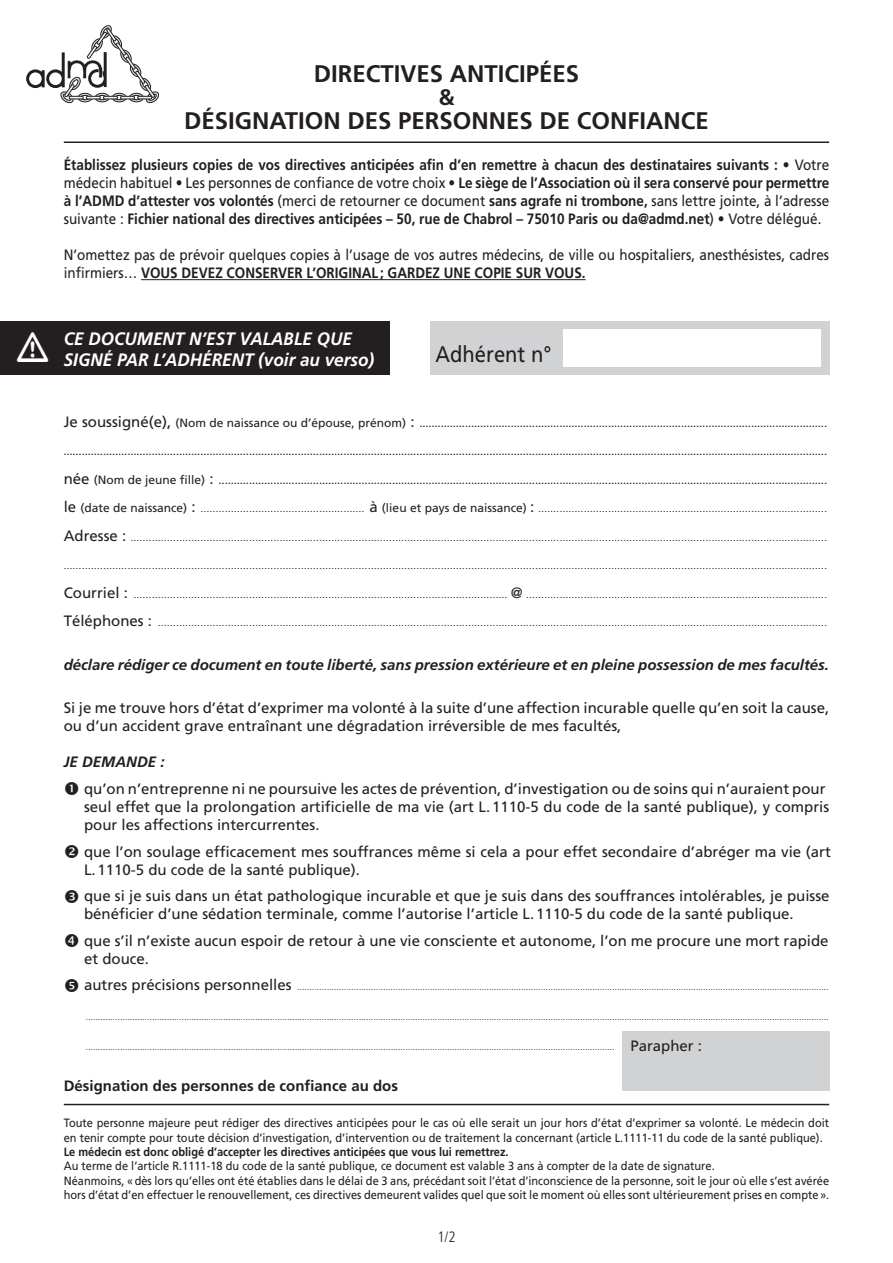
<style>
.page{position:relative;width:893px;height:1263px;background:#fff}
.page>*{position:absolute;margin:0;border:0;box-sizing:border-box;transform-origin:0 0}
.t1{font:700 24px "Frutiger";color:#231f20}
.t2{font:22.5px "Frutiger";color:#231f20;scale:.9 1}
.t3{font:700 22.5px "Frutiger";color:#231f20}
.t4{font:italic 700 18px/21.6px "Frutiger";color:#fff;scale:.95 1}
.t5{font:15px/18px "Frutiger";color:#231f20}
.t6{font:700 15px/18px "Frutiger";color:#231f20;text-align:justify;scale:.9 1}
.t7{font:15px/18px "Frutiger";color:#231f20;scale:.9 1}
.t8{font:italic 700 15px "Frutiger";color:#231f20}
.t9{font:700 15px "Frutiger";color:#231f20}
.t10{font:300 condensed 15px "Frutiger";color:#231f20}
.t11{font:12px/14.4px "Frutiger";color:#231f20;scale:.92 1}
.t12{font:700 12px "Frutiger";color:#231f20;scale:.92 1}
.t13{font:9px "Frutiger";color:#231f20}
.t14{font:700 9px "Frutiger";color:#231f20}
.t15{font:7.5px "Frutiger";color:#231f20}
.s1{font-weight:400}
.s2{font-weight:700}
.s3{font-weight:400;font-size:15px}
.s4{font-weight:400;font-size:12px}
.s5{font-size:15px}
.s6{font-size:12px}
</style>
<div class="page">
<svg style="left:26px;top:26px;width:133px;height:78px"></svg>
<div style="left:0;top:321px;width:389px;height:54px;background:#231f20"></div>
<hr style="left:64px;top:141px;width:765px;height:2px;background:#231f20">
<hr style="left:141px;top:279px;width:445px;height:1px;background:#231f20">
<hr style="left:64px;top:1104px;width:765px;height:1px;background:#231f20">
<div style="left:430px;top:321px;width:399px;height:54px;background:#d1d2d4"></div>
<div style="left:563px;top:329px;width:258px;height:38px;background:#fff"></div>
<div style="left:622px;top:1031px;width:207px;height:60px;background:#d1d2d4"></div>
<h1 class="t1" style="left:314px;top:60px;width:267px">DIRECTIVES ANTICIPÉES</h1>
<h2 class="t3" style="left:438px;top:84px;width:18px">&amp;</h2>
<h1 class="t1" style="left:184px;top:106px;width:526px">DÉSIGNATION DES PERSONNES DE CONFIANCE</h1>
<p class="t6" style="left:64px;top:156px;width:852px">Établissez plusieurs copies de vos directives anticipées afin d’en remettre à chacun des destinataires suivants : <span class="s1">• Votre médecin habituel • Les personnes de confiance de votre choix •</span> Le siège de l’Association où il sera conservé pour permettre à l’ADMD d’attester vos volontés <span class="s1">(merci de retourner ce document</span> sans agrafe ni trombone, <span class="s1">sans lettre jointe, à l’adresse suivante :</span> Fichier national des directives anticipées – 50, rue de Chabrol – 75010 Paris ou da@admd.net<span class="s1">) • Votre délégué.</span></p>
<h3 class="t7" style="left:64px;top:246px;width:852px">N’omettez pas de prévoir quelques copies à l’usage de vos autres médecins, de ville ou hospitaliers, anesthésistes, cadres infirmiers… <span class="s2">VOUS DEVEZ Conserve</span></h3>
<h3 class="t6" style="left:295px;top:264px;width:33px">R l’original</h3>
<h3 class="t6" style="left:380px;top:264px;width:82px">; GARDEZ une</h3>
<h3 class="t6" style="left:475px;top:264px;width:10px">copie</h3>
<h3 class="t6" style="left:516px;top:264px;width:11px">sur</h3>
<h3 class="t6" style="left:545px;top:264px;width:12px">vous</h3>
<h3 class="t6" style="left:582px;top:264px;width:6px">.</h3>
<h3 class="t4" style="left:64px;top:328px;width:328px">CE DOCUMENT N’EST VALABLE QUE<br>SIGNÉ PAR L’ADHÉRENT (voir au verso)</h3>
<h2 class="t2" style="left:435px;top:341px;width:131px">Adhérent n°</h2>
<p class="t14" style="left:64px;top:418px;width:765px"><span class="s3">Je soussigné(e),</span> <span class="s4">(Nom de naissance ou d’épouse, prénom)</span> <span class="s3">:</span> ......................................................................................................................................</p>
<p class="t14" style="left:64px;top:447px;width:765px">...........................................................................................................................................................................................................................................................</p>
<p class="t14" style="left:64px;top:475px;width:765px"><span class="s3">née</span> <span class="s4">(Nom de jeune fille)</span> <span class="s3">:</span> ........................................................................................................................................................................................................</p>
<p class="t13" style="left:64px;top:504px;width:765px"><span class="s5">le</span> <span class="s6">(date de naissance)</span> <span class="s5">:</span> ...................................................... <span class="s5">à</span> <span class="s6">(lieu et pays de naissance)</span> <span class="s5">:</span> ...............................................................................................</p>
<p class="t13" style="left:64px;top:532px;width:765px"><span class="s5">Adresse :</span> .....................................................................................................................................................................................................................................</p>
<p class="t13" style="left:64px;top:561px;width:765px">...........................................................................................................................................................................................................................................................</p>
<p class="t13" style="left:64px;top:589px;width:764px"><span class="s5">Courriel :</span> ........................................................................................................................... <span class="s5">@</span> ...................................................................................................</p>
<p class="t13" style="left:64px;top:618px;width:764px"><span class="s5">Téléphones :</span> ............................................................................................................................................................................................................................</p>
<h3 class="t8" style="left:64px;top:656px;width:767px">déclare rédiger ce document en toute liberté, sans pression extérieure et en pleine possession de mes facultés.</h3>
<h3 class="t5" style="left:64px;top:699px;width:767px">Si je me trouve hors d’état d’exprimer ma volonté à la suite d’une affection incurable quelle qu’en soit la cause, ou d’un accident grave entraînant une dégradation irréversible de mes facultés,</h3>
<h3 class="t8" style="left:64px;top:753px;width:102px">JE DEMANDE :</h3>
<p class="t5" style="left:84px;top:780px;width:747px">qu’on n’entreprenne ni ne poursuive les actes de prévention, d’investigation ou de soins qui n’auraient pour seul effet que la prolongation artificielle de ma vie (art L.1110-5 du code de la santé publique), y compris pour les affections intercurrentes.</p>
<h3 class="t5" style="left:84px;top:842px;width:748px">que l’on soulage efficacement mes souffrances même si cela a pour effet secondaire d’abréger ma vie (art<br>L.1110-5 du code de la santé publique).</h3>
<h3 class="t5" style="left:84px;top:887px;width:747px">que si je suis dans un état pathologique incurable et que je suis dans des souffrances intolérables, je puisse bénéficier d’une sédation terminale, comme l’autorise l’article L.1110-5 du code de la santé publique.</h3>
<h3 class="t5" style="left:84px;top:931px;width:746px">que s’il n’existe aucun espoir de retour à une vie consciente et autonome, l’on me procure une mort rapide et douce.</h3>
<p class="t15" style="left:84px;top:983px;width:746px"><span class="s5">autres précisions personnelles</span> ........................................................................................................................................................................................................................</p>
<p class="t15" style="left:86px;top:1013px;width:744px">..............................................................................................................................................................................................................................................................................................................</p>
<p class="t15" style="left:86px;top:1043px;width:530px">.......................................................................................................................................................................................................................</p>
<h3 class="t5" style="left:630px;top:1037px;width:73px">Parapher :</h3>
<h3 class="t9" style="left:64px;top:1077px;width:336px">Désignation des personnes de confiance au dos</h3>
<p class="t11" style="left:64px;top:1116px;width:833px">Toute personne majeure peut rédiger des directives anticipées pour le cas où elle serait un jour hors d’état d’exprimer sa volonté. Le médecin doit en tenir compte pour toute décision d’investigation, d’intervention ou de traitement la concernant (article L.1111-11 du code de la santé publique).</p>
<h3 class="t12" style="left:64px;top:1145px;width:485px">Le médecin est donc obligé d’accepter les directives anticipées que vous lui remettrez.</h3>
<p class="t11" style="left:64px;top:1159px;width:833px">Au terme de l’article R.1111-18 du code de la santé publique, ce document est valable 3 ans à compter de la date de signature.<br>Néanmoins, «dès lors qu’elles ont été établies dans le délai de 3 ans, précédant soit l’état d’inconscience de la personne, soit le jour où elle s’est avérée hors d’état d’en effectuer le renouvellement, ces directives demeurent valides quel que soit le moment où elles sont ultérieurement prises en compte».</p>
<h3 class="t10" style="left:437px;top:1228px;width:20px">1/2</h3>
</div>
